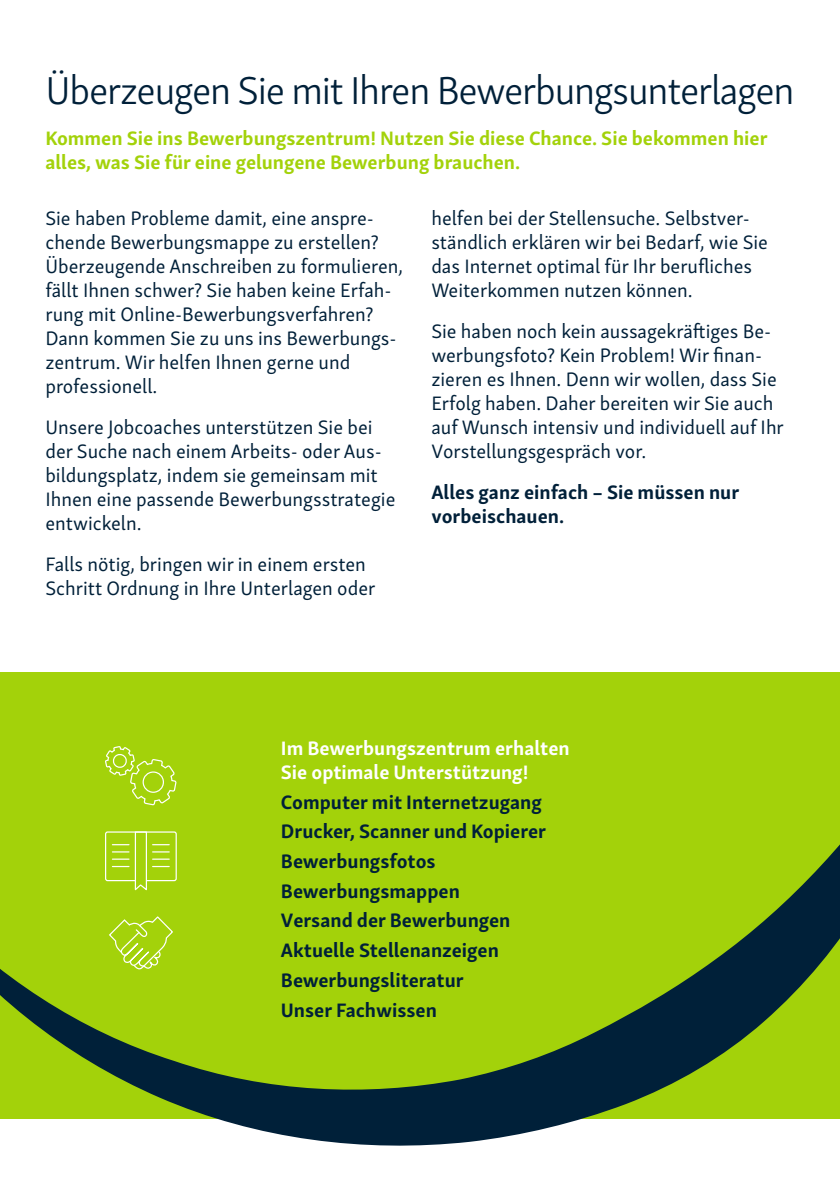
<style>
.page{position:relative;width:840px;height:1191px;background:#fff}
.page>*{position:absolute;margin:0;border:0;box-sizing:border-box;transform-origin:0 0}
.t1{font:300 40px "Skolar Sans Latn";letter-spacing:-.03em;color:#002039}
.t2{font:20px/24px "Skolar Sans Latn";color:#002039}
.t3{font:700 20px/29.6px "Skolar Sans Latn";color:#002039}
.t4{font:700 20px/24px "Skolar Sans Latn";color:#a3d20a}
.t5{font:700 20px/24px "Skolar Sans Latn";color:#fff}
</style>
<div class="page">
<div style="left:0;top:672px;width:839px;height:446px;background:#a3d20a"></div>
<svg style="left:0;top:746px;width:839px;height:400px"></svg>
<h1 class="t1" style="left:45px;top:61px;width:750px">Überzeugen Sie mit Ihren Bewerbungsunterlagen</h1>
<p class="t4" style="left:45px;top:124px;width:723px">Kommen Sie ins Bewerbungszentrum! Nutzen Sie diese Chance. Sie bekommen hier alles, was Sie für eine gelungene Bewerbung brauchen.</p>
<p class="t2" style="left:45px;top:205px;width:359px">Sie haben Probleme damit, eine anspre&shy;chende Bewerbungsmappe zu erstellen?<br>Überzeugende Anschreiben zu formulieren, fällt Ihnen schwer? Sie haben keine Erfah&shy;rung mit Online-Bewerbungsverfahren?<br>Dann kommen Sie zu uns ins Bewerbungs&shy;zentrum. Wir helfen Ihnen gerne und professionell.</p>
<p class="t2" style="left:45px;top:414px;width:351px">Unsere Jobcoaches unterstützen Sie bei der Suche nach einem Arbeits- oder Aus&shy;bildungsplatz, indem sie gemeinsam mit Ihnen eine passende Bewerbungsstrategie entwickeln.</p>
<p class="t2" style="left:45px;top:551px;width:331px">Falls nötig, bringen wir in einem ersten<br>Schritt Ordnung in Ihre Unterlagen oder</p>
<p class="t2" style="left:431px;top:205px;width:338px">helfen bei der Stellensuche. Selbstver&shy;ständlich erklären wir bei Bedarf, wie Sie das Internet optimal für Ihr berufliches Weiterkommen nutzen können.</p>
<p class="t2" style="left:431px;top:318px;width:354px">Sie haben noch kein aussagekräftiges Be&shy;werbungsfoto? Kein Problem! Wir finan&shy;zieren es Ihnen. Denn wir wollen, dass Sie Erfolg haben. Daher bereiten wir Sie auch auf Wunsch intensiv und individuell auf Ihr Vorstellungsgespräch vor.</p>
<p class="t3" style="left:431px;top:478px;width:309px;line-height:24px">Alles ganz einfach – Sie müssen nur vorbeischauen.</p>
<p class="t5" style="left:281px;top:734px;width:290px">Im Bewerbungszentrum erhalten<br>Sie optimale Unterstützung!</p>
<p class="t3" style="left:281px;top:785px;width:266px">Computer mit Internetzugang<br>Drucker, Scanner und Kopierer<br>Bewerbungsfotos<br>Bewerbungsmappen<br>Versand der Bewerbungen<br>Aktuelle Stellenanzeigen<br>Bewerbungsliteratur<br>Unser Fachwissen</p>
</div>
